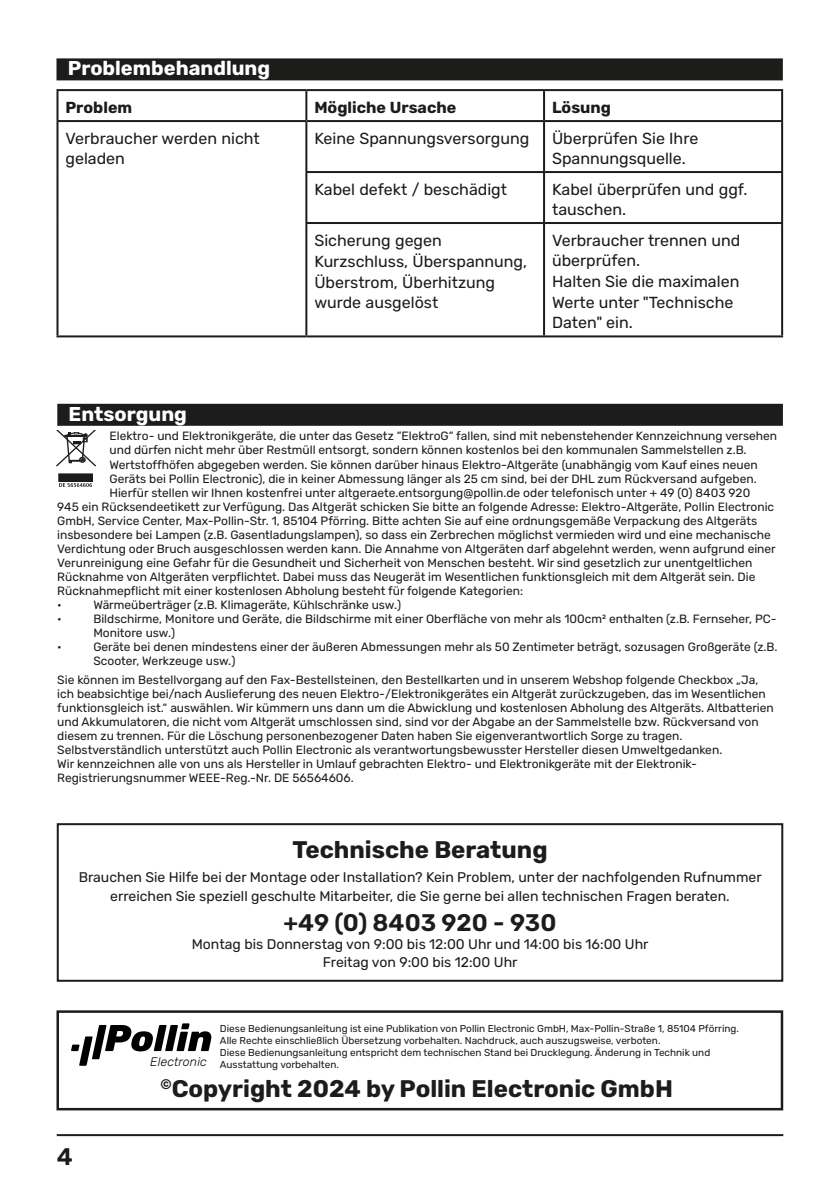
<style>
.page{position:relative;width:840px;height:1191px;background:#fff}
.page>*{position:absolute;margin:0;border:0;box-sizing:border-box;transform-origin:0 0}
.t1{font:700 24px "Rubik";color:#1c1c1b}
.t2{font:600 24px "Rubik";color:#1c1c1b}
.t3{font:700 20px "Rubik";color:#fff}
.t4{font:16px/20.6px "Rubik";color:#1c1c1b}
.t5{font:700 16px "Rubik";color:#1c1c1b}
.t6{font:14px/19.2px "Rubik";color:#1c1c1b;text-align:center}
.t7{font:italic 300 12.4px "Rubik";letter-spacing:.01em;color:#000}
.t8{font:12px/14px "Rubik";color:#1c1c1b}
.t9{font:10px/12px "Rubik";color:#1c1c1b}
</style>
<div class="page">
<hr style="left:57px;top:1134px;width:725px;height:2px;background:#1c1c1b">
<div style="left:57px;top:404px;width:725px;height:22px;background:#1c1c1b"></div>
<div style="left:59px;top:474px;width:33px;height:7px;background:#1c1c1b"></div>
<svg style="left:57px;top:430px;width:39px;height:37px"></svg>
<svg style="left:59px;top:483px;width:33px;height:4px"></svg>
<div style="left:56px;top:1010px;width:726px;height:100px;border:3px solid #1c1c1b"></div>
<svg style="left:71px;top:1023px;width:140px;height:42px"></svg>
<div style="left:57px;top:823px;width:725px;height:158px;border:2px solid #1c1c1b"></div>
<div style="left:56px;top:58px;width:726px;height:22px;background:#1c1c1b"></div>
<hr style="left:56px;top:89px;width:250px;height:2px;background:#1c1c1b">
<hr style="left:56px;top:91px;width:2px;height:29px;background:#1c1c1b">
<hr style="left:306px;top:89px;width:237px;height:2px;background:#1c1c1b">
<hr style="left:305px;top:91px;width:2px;height:29px;background:#1c1c1b">
<hr style="left:543px;top:89px;width:239px;height:2px;background:#1c1c1b">
<hr style="left:542px;top:91px;width:2px;height:29px;background:#1c1c1b">
<hr style="left:780px;top:91px;width:2px;height:29px;background:#1c1c1b">
<hr style="left:56px;top:120px;width:250px;height:2px;background:#1c1c1b">
<hr style="left:56px;top:122px;width:2px;height:50px;background:#1c1c1b">
<hr style="left:306px;top:120px;width:237px;height:2px;background:#1c1c1b">
<hr style="left:305px;top:122px;width:2px;height:49px;background:#1c1c1b">
<hr style="left:543px;top:120px;width:239px;height:2px;background:#1c1c1b">
<hr style="left:542px;top:122px;width:2px;height:49px;background:#1c1c1b">
<hr style="left:780px;top:122px;width:2px;height:49px;background:#1c1c1b">
<hr style="left:56px;top:172px;width:2px;height:51px;background:#1c1c1b">
<hr style="left:305px;top:171px;width:238px;height:2px;background:#1c1c1b">
<hr style="left:305px;top:173px;width:2px;height:49px;background:#1c1c1b">
<hr style="left:543px;top:171px;width:239px;height:2px;background:#1c1c1b">
<hr style="left:542px;top:173px;width:2px;height:49px;background:#1c1c1b">
<hr style="left:780px;top:173px;width:2px;height:49px;background:#1c1c1b">
<hr style="left:56px;top:223px;width:2px;height:112px;background:#1c1c1b">
<hr style="left:305px;top:222px;width:238px;height:2px;background:#1c1c1b">
<hr style="left:305px;top:224px;width:2px;height:111px;background:#1c1c1b">
<hr style="left:543px;top:222px;width:239px;height:2px;background:#1c1c1b">
<hr style="left:542px;top:224px;width:2px;height:111px;background:#1c1c1b">
<hr style="left:780px;top:224px;width:2px;height:111px;background:#1c1c1b">
<hr style="left:56px;top:335px;width:250px;height:2px;background:#1c1c1b">
<hr style="left:306px;top:335px;width:237px;height:2px;background:#1c1c1b">
<hr style="left:543px;top:335px;width:239px;height:2px;background:#1c1c1b">
<h2 class="t3" style="left:68px;top:57px;width:204px">Problembehandlung</h2>
<h3 class="t5" style="left:65px;top:100px;width:68px">Problem</h3>
<h3 class="t5" style="left:314px;top:98px;width:143px">Mögliche Ursache</h3>
<h3 class="t5" style="left:551px;top:98px;width:60px">Lösung</h3>
<h3 class="t4" style="left:65px;top:129px;width:196px;line-height:20px">Verbraucher werden nicht geladen</h3>
<h3 class="t4" style="left:314px;top:129px;width:216px">Keine Spannungsversorgung</h3>
<h3 class="t4" style="left:551px;top:129px;width:148px;line-height:20px">Überprüfen Sie Ihre<br>Spannungsquelle.</h3>
<h3 class="t4" style="left:314px;top:180px;width:194px">Kabel defekt / beschädigt</h3>
<h3 class="t4" style="left:551px;top:180px;width:197px;line-height:20px">Kabel überprüfen und ggf. tauschen.</h3>
<h3 class="t4" style="left:314px;top:230px;width:214px">Sicherung gegen<br>Kurzschluss, Überspannung,<br>Überstrom, Überhitzung wurde ausgelöst</h3>
<h3 class="t4" style="left:551px;top:231px;width:190px">Verbraucher trennen und überprüfen.<br>Halten Sie die maximalen<br>Werte unter "Technische<br>Daten" ein.</h3>
<h2 class="t3" style="left:69px;top:402px;width:120px">Entsorgung</h2>
<p class="t8" style="left:109px;top:430px;width:668px">Elektro- und Elektronikgeräte, die unter das Gesetz “ElektroG“ fallen, sind mit nebenstehender Kennzeichnung versehen</p>
<p class="t8" style="left:109px;top:444px;width:638px">und dürfen nicht mehr über Restmüll entsorgt, sondern können kostenlos bei den kommunalen Sammelstellen z.B.</p>
<p class="t8" style="left:109px;top:458px;width:649px">Wertstoffhöfen abgegeben werden. Sie können darüber hinaus Elektro-Altgeräte (unabhängig vom Kauf eines neuen</p>
<p class="t8" style="left:109px;top:472px;width:648px">Geräts bei Pollin Electronic), die in keiner Abmessung länger als 25 cm sind, bei der DHL zum Rückversand aufgeben.</p>
<p class="t8" style="left:109px;top:486px;width:642px">Hierfür stellen wir Ihnen kostenfrei unter altgeraete.entsorgung@pollin.de oder telefonisch unter + 49 (0) 8403 920</p>
<p class="t8" style="left:57px;top:500px;width:718px">945 ein Rücksendeetikett zur Verfügung. Das Altgerät schicken Sie bitte an folgende Adresse: Elektro-Altgeräte, Pollin Electronic</p>
<p class="t8" style="left:57px;top:514px;width:701px">GmbH, Service Center, Max-Pollin-Str. 1, 85104 Pförring. Bitte achten Sie auf eine ordnungsgemäße Verpackung des Altgeräts</p>
<p class="t8" style="left:57px;top:528px;width:714px">insbesondere bei Lampen (z.B. Gasentladungslampen), so dass ein Zerbrechen möglichst vermieden wird und eine mechanische</p>
<p class="t8" style="left:57px;top:542px;width:719px">Verdichtung oder Bruch ausgeschlossen werden kann. Die Annahme von Altgeräten darf abgelehnt werden, wenn aufgrund einer</p>
<p class="t8" style="left:57px;top:556px;width:696px">Verunreinigung eine Gefahr für die Gesundheit und Sicherheit von Menschen besteht. Wir sind gesetzlich zur unentgeltlichen</p>
<p class="t8" style="left:57px;top:570px;width:699px">Rücknahme von Altgeräten verpflichtet. Dabei muss das Neugerät im Wesentlichen funktionsgleich mit dem Altgerät sein. Die</p>
<p class="t8" style="left:57px;top:584px;width:467px">Rücknahmepflicht mit einer kostenlosen Abholung besteht für folgende Kategorien:</p>
<p class="t8" style="left:57px;top:598px;width:6px">•</p>
<p class="t8" style="left:93px;top:598px;width:309px">Wärmeüberträger (z.B. Klimageräte, Kühlschränke usw.)</p>
<p class="t8" style="left:57px;top:612px;width:6px">•</p>
<p class="t8" style="left:93px;top:612px;width:684px">Bildschirme, Monitore und Geräte, die Bildschirme mit einer Oberfläche von mehr als 100cm² enthalten (z.B. Fernseher, PC-<br>Monitore usw.)</p>
<p class="t8" style="left:57px;top:640px;width:6px">•</p>
<p class="t8" style="left:93px;top:640px;width:685px">Geräte bei denen mindestens einer der äußeren Abmessungen mehr als 50 Zentimeter beträgt, sozusagen Großgeräte (z.B.<br>Scooter, Werkzeuge usw.)</p>
<p class="t8" style="left:57px;top:673px;width:717px">Sie können im Bestellvorgang auf den Fax-Bestellsteinen, den Bestellkarten und in unserem Webshop folgende Checkbox „Ja, ich beabsichtige bei/nach Auslieferung des neuen Elektro-/Elektronikgerätes ein Altgerät zurückzugeben, das im Wesentlichen funktionsgleich ist.“ auswählen. Wir kümmern uns dann um die Abwicklung und kostenlosen Abholung des Altgeräts. Altbatterien und Akkumulatoren, die nicht vom Altgerät umschlossen sind, sind vor der Abgabe an der Sammelstelle bzw. Rückversand von diesem zu trennen. Für die Löschung personenbezogener Daten haben Sie eigenverantwortlich Sorge zu tragen.<br>Selbstverständlich unterstützt auch Pollin Electronic als verantwortungsbewusster Hersteller diesen Umweltgedanken.<br>Wir kennzeichnen alle von uns als Hersteller in Umlauf gebrachten Elektro- und Elektronikgeräte mit der Elektronik-Registrierungsnummer WEEE-Reg.-Nr. DE 56564606.</p>
<h1 class="t1" style="left:292px;top:835px;width:256px">Technische Beratung</h1>
<p class="t6" style="left:79px;top:867px;width:684px">Brauchen Sie Hilfe bei der Montage oder Installation? Kein Problem, unter der nachfolgenden Rufnummer erreichen Sie speziell geschulte Mitarbeiter, die Sie gerne bei allen technischen Fragen beraten.</p>
<h1 class="t2" style="left:283px;top:911px;width:274px">+49 (0) 8403 920 - 930</h1>
<p class="t6" style="left:192px;top:935px;width:458px;line-height:18px">Montag bis Donnerstag von 9:00 bis 12:00 Uhr und 14:00 bis 16:00 Uhr<br>Freitag von 9:00 bis 12:00 Uhr</p>
<h1 class="t2" style="left:57px;top:1145px;width:18px">4</h1>
<p class="t9" style="left:220px;top:1022px;width:520px">Diese Bedienungsanleitung ist eine Publikation von Pollin Electronic GmbH, Max-Pollin-Straße 1, 85104 Pförring.<br>Alle Rechte einschließlich Übersetzung vorbehalten. Nachdruck, auch auszugsweise, verboten.<br>Diese Bedienungsanleitung entspricht dem technischen Stand bei Drucklegung. Änderung in Technik und Ausstattung vorbehalten.</p>
<h1 class="t1" style="left:160px;top:1074px;width:513px"><sup>©</sup>Copyright 2024 by Pollin Electronic GmbH</h1>
<p class="t7" style="left:150px;top:1055px;width:58px">Electronic</p>
</div>
